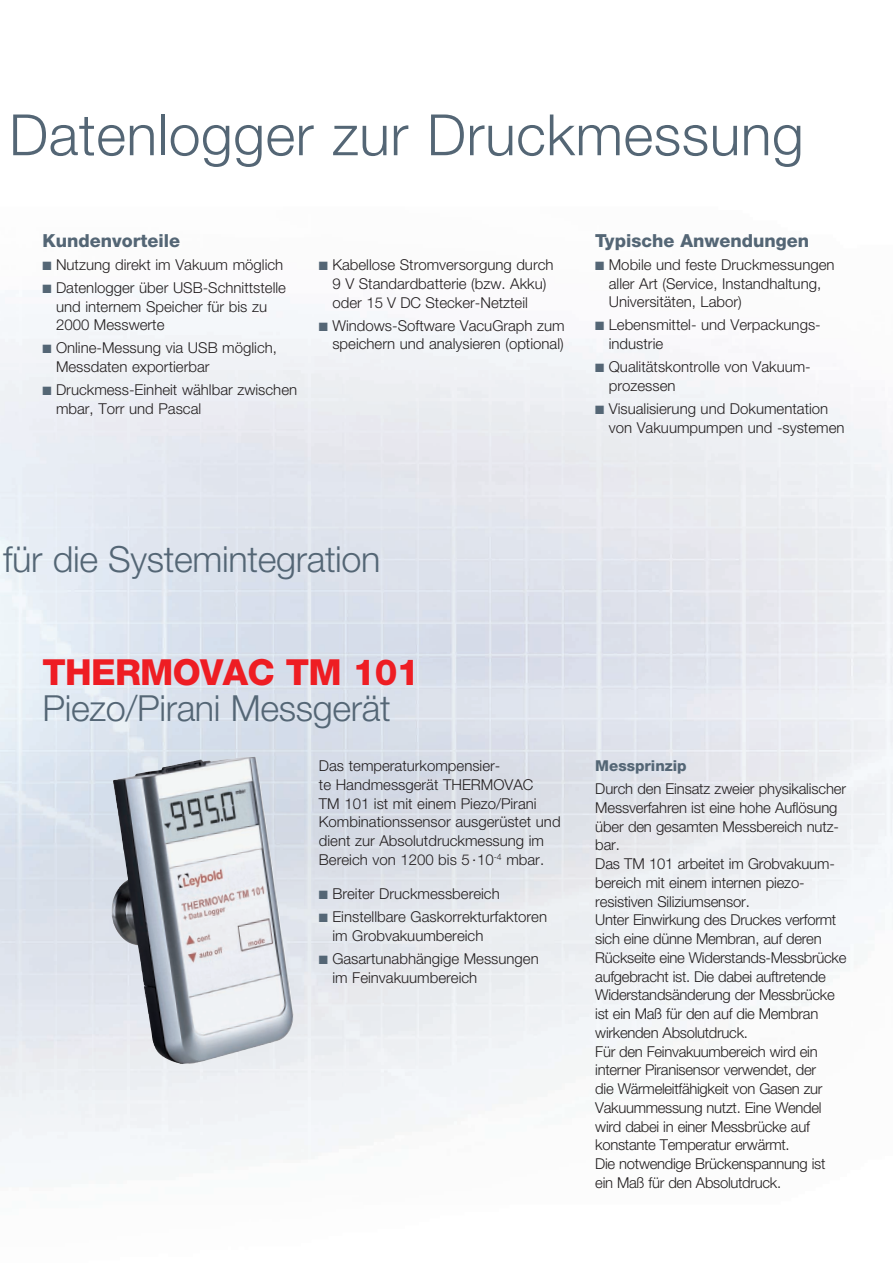
<style>
.page{position:relative;width:893px;height:1263px;background:#fff}
.page>*{position:absolute;margin:0;border:0;box-sizing:border-box;transform-origin:0 0}
.t1{font:300 57px "Helvetica Neue LT Std";letter-spacing:.01em;color:#546675}
.t2{font:300 36px "Helvetica Neue LT Std";letter-spacing:-.01em;color:#546675}
.t3{font:800 36px "Helvetica Neue LT Std";letter-spacing:-.02em;color:#ee1d23}
.t4{font:800 18px "Helvetica Neue LT Std";color:#546675}
.t5{font:300 15px/18.8px "Helvetica Neue LT Std";color:#231f20}
.t6{font:300 15px/18.8px "Helvetica Neue LT Std";letter-spacing:-.02em;color:#231f20}
.t7{font:800 15px "Helvetica Neue LT Std";color:#546675}
.s1{color:#546675}
</style>
<div class="page">
<img style="left:0;top:307px;width:893px;height:856px">
<img style="left:113px;top:757px;width:136px;height:125px">
<h1 class="t1" style="left:9px;top:100px;width:796px">Datenlogger zur Druckmessung</h1>
<p class="t4" style="left:43px;top:230px;width:139px">Kundenvorteile</p>
<p class="t5" style="left:43px;top:255px;width:242px"><span class="s1">■</span> Nutzung direkt im Vakuum möglich</p>
<p class="t5" style="left:56px;top:278px;width:232px;text-indent:-13px"><span class="s1">■</span> Datenlogger über USB-Schnittstelle und internem Speicher für bis zu<br>2000 Messwerte</p>
<p class="t5" style="left:56px;top:338px;width:223px;text-indent:-13px"><span class="s1">■</span> Online-Messung via USB möglich,<br>Messdaten exportierbar</p>
<p class="t5" style="left:56px;top:380px;width:243px;text-indent:-13px"><span class="s1">■</span> Druckmess-Einheit wählbar zwischen mbar, Torr und Pascal</p>
<p class="t5" style="left:332px;top:255px;width:223px;text-indent:-13px"><span class="s1">■</span> Kabellose Stromversorgung durch<br>9 V Standardbatterie (bzw. Akku) oder 15 V DC Stecker-Netzteil</p>
<p class="t5" style="left:319px;top:316px;width:247px;text-align:right"><span class="s1">■</span> Windows-Software VacuGraph zum speichern und analysieren (optional)</p>
<p class="t4" style="left:595px;top:230px;width:215px">Typische Anwendungen</p>
<p class="t5" style="left:609px;top:255px;width:227px;text-indent:-13px"><span class="s1">■</span> Mobile und feste Druckmessungen aller Art (Service, Instandhaltung,<br>Universitäten, Labor)</p>
<p class="t5" style="left:609px;top:315px;width:213px;text-indent:-13px"><span class="s1">■</span> Lebensmittel- und Verpackungs&shy;industrie</p>
<p class="t5" style="left:609px;top:357px;width:203px;text-indent:-13px"><span class="s1">■</span> Qualitätskontrolle von Vakuum&shy;prozessen</p>
<p class="t5" style="left:609px;top:399px;width:237px;text-indent:-13px"><span class="s1">■</span> Visualisierung und Dokumentation von Vakuumpumpen und -systemen</p>
<h2 class="t2" style="left:3px;top:537px;width:379px">für die Systemintegration</h2>
<h2 class="t3" style="left:43px;top:651px;width:378px">THERMOVAC TM 101</h2>
<h2 class="t2" style="left:43px;top:686px;width:350px">Piezo/Pirani Messgerät</h2>
<p class="t5" style="left:319px;top:756px;width:243px">Das temperaturkompensier-<br>te Handmessgerät THERMOVAC<br>TM 101 ist mit einem Piezo/Pirani<br>Kombinationssensor ausgerüstet und dient zur Absolutdruckmessung im<br>Bereich von 1200 bis 5 ·10<sup>-4</sup> mbar.</p>
<p class="t5" style="left:319px;top:884px;width:182px"><span class="s1">■</span> Breiter Druckmessbereich</p>
<p class="t5" style="left:332px;top:907px;width:216px;text-indent:-14px"><span class="s1">■</span> Einstellbare Gaskorrekturfaktoren im Grobvakuumbereich</p>
<p class="t5" style="left:332px;top:949px;width:208px;text-indent:-14px"><span class="s1">■</span> Gasartunabhängige Messungen im Feinvakuumbereich</p>
<p class="t7" style="left:595px;top:757px;width:93px">Messprinzip</p>
<p class="t6" style="left:595px;top:779px;width:253px">Durch den Einsatz zweier physikalischer Messverfahren ist eine hohe Auflösung über den gesamten Messbereich nutz&shy;bar.<br>Das TM 101 arbeitet im Grobvakuum&shy;bereich mit einem internen piezo&shy;resistiven Siliziumsensor.<br>Unter Einwirkung des Druckes verformt sich eine dünne Membran, auf deren Rückseite eine Widerstands-Messbrücke aufgebracht ist. Die dabei auftretende Widerstandsänderung der Messbrücke ist ein Maß für den auf die Membran wirkenden Absolutdruck.<br>Für den Feinvakuumbereich wird ein interner Piranisensor verwendet, der<br>die Wärmeleitfähigkeit von Gasen zur Vakuummessung nutzt. Eine Wendel wird dabei in einer Messbrücke auf konstante Temperatur erwärmt.<br>Die notwendige Brückenspannung ist ein Maß für den Absolutdruck.</p>
</div>
